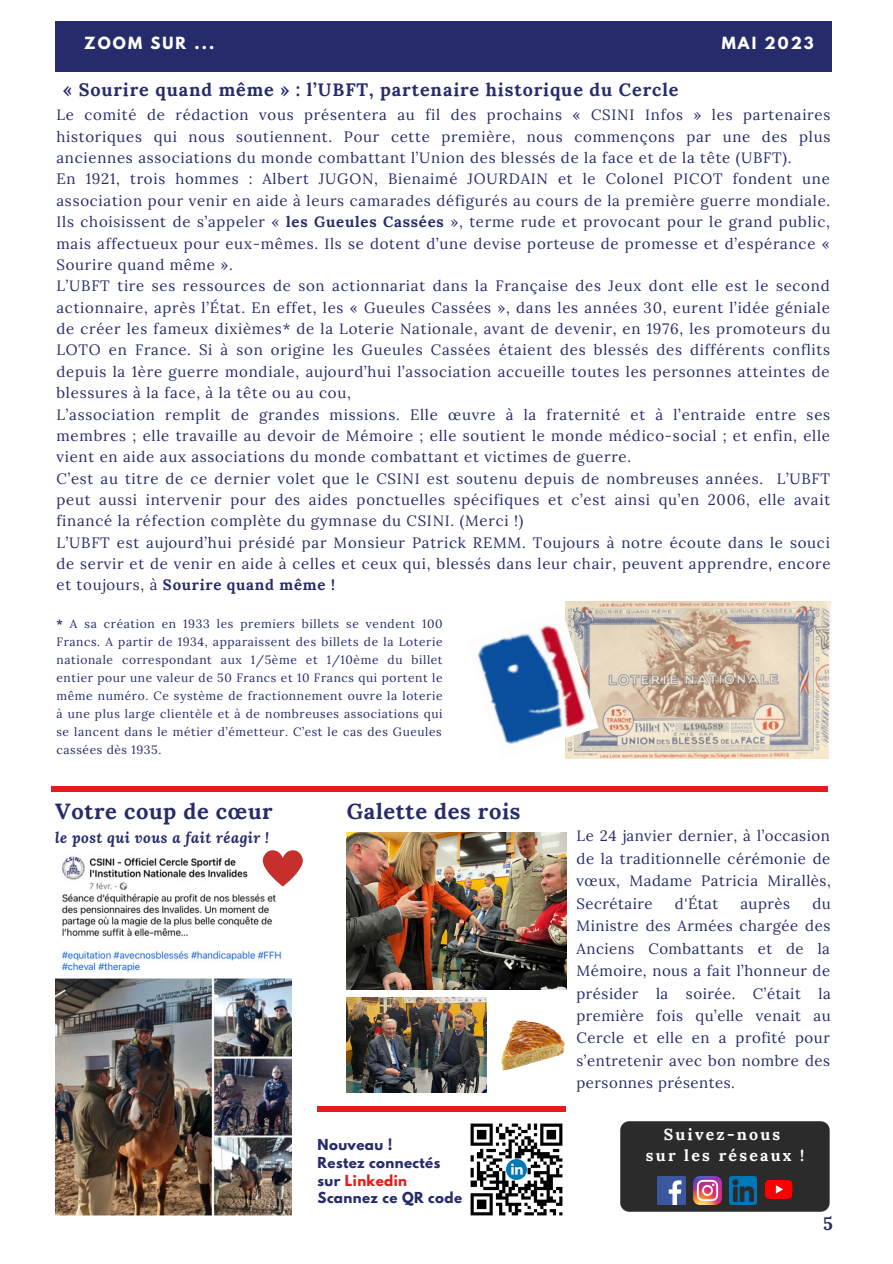
<style>
.page{position:relative;width:893px;height:1264px;background:#fff}
.page>*{position:absolute;margin:0;border:0;box-sizing:border-box;transform-origin:0 0}
.t1{font:700 21.9px "Lora";letter-spacing:.03em;color:#262c6b}
.t2{font:700 18px "Lora";letter-spacing:.05em;color:#262c6b}
.t3{font:700 15.9px "Lora";letter-spacing:.14em;color:#fff}
.t4{font:15px/21.3px "Lora";letter-spacing:.05em;color:#262c6b;text-align:justify}
.t5{font:italic 700 15px "Lora";letter-spacing:.03em;color:#262c6b}
.t6{font:700 14.85px "League Spartan";letter-spacing:.14em;color:#fff}
.t7{font:14.85px "Lora";letter-spacing:.14em;color:#fff}
.t8{font:700 13.35px "League Spartan";letter-spacing:.03em;color:#262c6b}
.t9{font:700 13.35px "League Spartan";letter-spacing:.03em;color:#e31d1b}
.t10{font:12px/18px "Lora";letter-spacing:.05em;color:#262c6b;text-align:justify}
.s1{font-weight:700}
.s2{color:#262c6b}
</style>
<div class="page">
<img style="left:347px;top:832px;width:219px;height:157px">
<img style="left:55px;top:856px;width:236px;height:359px">
<svg style="left:261px;top:850px;width:42px;height:36px"></svg>
<img style="left:470px;top:1123px;width:93px;height:93px">
<div style="left:51px;top:786px;width:776px;height:5px;background:#e31d1b"></div>
<div style="left:317px;top:1106px;width:248px;height:5px;background:#e31d1b"></div>
<img style="left:565px;top:601px;width:266px;height:157px">
<div style="left:55px;top:21px;width:776px;height:51px;background:#262c6b"></div>
<img style="left:477px;top:610px;width:121px;height:147px">
<img style="left:347px;top:997px;width:139px;height:95px">
<img style="left:501px;top:1020px;width:64px;height:50px">
<div style="left:620px;top:1121px;width:210px;height:91px;background:#2b2b2b"></div>
<img style="left:657px;top:1176px;width:28px;height:28px">
<img style="left:693px;top:1176px;width:28px;height:28px">
<img style="left:729px;top:1176px;width:27px;height:28px">
<img style="left:764px;top:1176px;width:28px;height:28px">
<p class="t6" style="left:84px;top:36px;width:131px">ZOOM SUR ...</p>
<p class="t6" style="left:721px;top:36px;width:93px">MAI 2023</p>
<p class="t2" style="left:63px;top:78px;width:616px">« Sourire quand même » : l’UBFT, partenaire historique du Cercle</p>
<p class="t7" style="left:71px;top:36px;width:81px">MAI 2023</p>
<p class="t7" style="left:733px;top:36px;width:71px">MAI 202</p>
<p class="t4" style="left:56px;top:104px;width:775px">Le comité de rédaction vous présentera au fil des prochains « CSINI Infos » les partenaires historiques qui nous soutiennent. Pour cette première, nous commençons par une des plus anciennes associations du monde combattant l’Union des blessés de la face et de la tête (UBFT).</p>
<p class="t4" style="left:56px;top:168px;width:775px">En 1921, trois hommes : Albert JUGON, Bienaimé JOURDAIN et le Colonel PICOT fondent une association pour venir en aide à leurs camarades défigurés au cours de la première guerre mondiale.<br>Ils choisissent de s’appeler « <span class="s1">les Gueules Cassées</span> », terme rude et provocant pour le grand public, mais affectueux pour eux-mêmes. Ils se dotent d’une devise porteuse de promesse et d’espérance « Sourire quand même ».</p>
<p class="t4" style="left:56px;top:275px;width:775px">L’UBFT tire ses ressources de son actionnariat dans la Française des Jeux dont elle est le second actionnaire, après l’État. En effet, les « Gueules Cassées », dans les années 30, eurent l’idée géniale de créer les fameux dixièmes* de la Loterie Nationale, avant de devenir, en 1976, les promoteurs du LOTO en France. Si à son origine les Gueules Cassées étaient des blessés des différents conflits depuis la 1ère guerre mondiale, aujourd’hui l’association accueille toutes les personnes atteintes de blessures à la face, à la tête ou au cou,</p>
<p class="t4" style="left:56px;top:403px;width:775px">L’association remplit de grandes missions. Elle œuvre à la fraternité et à l’entraide entre ses membres ; elle travaille au devoir de Mémoire ; elle soutient le monde médico-social ; et enfin, elle vient en aide aux associations du monde combattant et victimes de guerre.</p>
<p class="t4" style="left:56px;top:467px;width:775px">C’est au titre de ce dernier volet que le CSINI est soutenu depuis de nombreuses années. L’UBFT peut aussi intervenir pour des aides ponctuelles spécifiques et c’est ainsi qu’en 2006, elle avait financé la réfection complète du gymnase du CSINI. (Merci !)</p>
<p class="t4" style="left:56px;top:531px;width:775px">L’UBFT est aujourd’hui présidé par Monsieur Patrick REMM. Toujours à notre écoute dans le souci de servir et de venir en aide à celles et ceux qui, blessés dans leur chair, peuvent apprendre, encore et toujours, à <span class="s1">Sourire quand même !</span></p>
<p class="t10" style="left:56px;top:614px;width:387px"><span class="s1">*</span> A sa création en 1933 les premiers billets se vendent 100<br>Francs. A partir de 1934, apparaissent des billets de la Loterie nationale correspondant aux 1/5ème et 1/10ème du billet entier pour une valeur de 50 Francs et 10 Francs qui portent le même numéro. Ce système de fractionnement ouvre la loterie à une plus large clientèle et à de nombreuses associations qui se lancent dans le métier d’émetteur. C’est le cas des Gueules cassées dès 1935.</p>
<p class="t1" style="left:55px;top:797px;width:219px">Votre coup de cœur</p>
<p class="t1" style="left:347px;top:797px;width:175px">Galette des rois</p>
<p class="t5" style="left:55px;top:827px;width:215px">le post qui vous a fait réagir !</p>
<p class="t8" style="left:317px;top:1137px;width:76px">Nouveau !</p>
<p class="t8" style="left:317px;top:1155px;width:124px">Restez connectés</p>
<p class="t9" style="left:317px;top:1173px;width:91px"><span class="s2">sur</span> Linkedin</p>
<p class="t8" style="left:317px;top:1191px;width:146px">Scannez ce QR code</p>
<p class="t4" style="left:576px;top:824px;width:256px;line-height:22.5px">Le 24 janvier dernier, à l’occasion de la traditionnelle cérémonie de vœux, Madame Patricia Mirallès, Secrétaire</p>
<p class="t4" style="left:674px;top:892px;width:45px">d'État</p>
<p class="t4" style="left:740px;top:892px;width:51px">auprès</p>
<p class="t4" style="left:576px;top:891px;width:256px;line-height:22.5px;text-indent:236px">du Ministre des Armées chargée des Anciens Combattants et de la Mémoire, nous a fait l’honneur de présider la soirée. C’était la première fois qu’elle venait au Cercle et elle en a profité pour s’entretenir avec bon nombre des personnes présentes.</p>
<p class="t3" style="left:663px;top:1124px;width:118px">Suivez-nous</p>
<p class="t3" style="left:646px;top:1145px;width:160px">sur les réseaux !</p>
<p class="t2" style="left:823px;top:1211px;width:11px">5</p>
</div>
